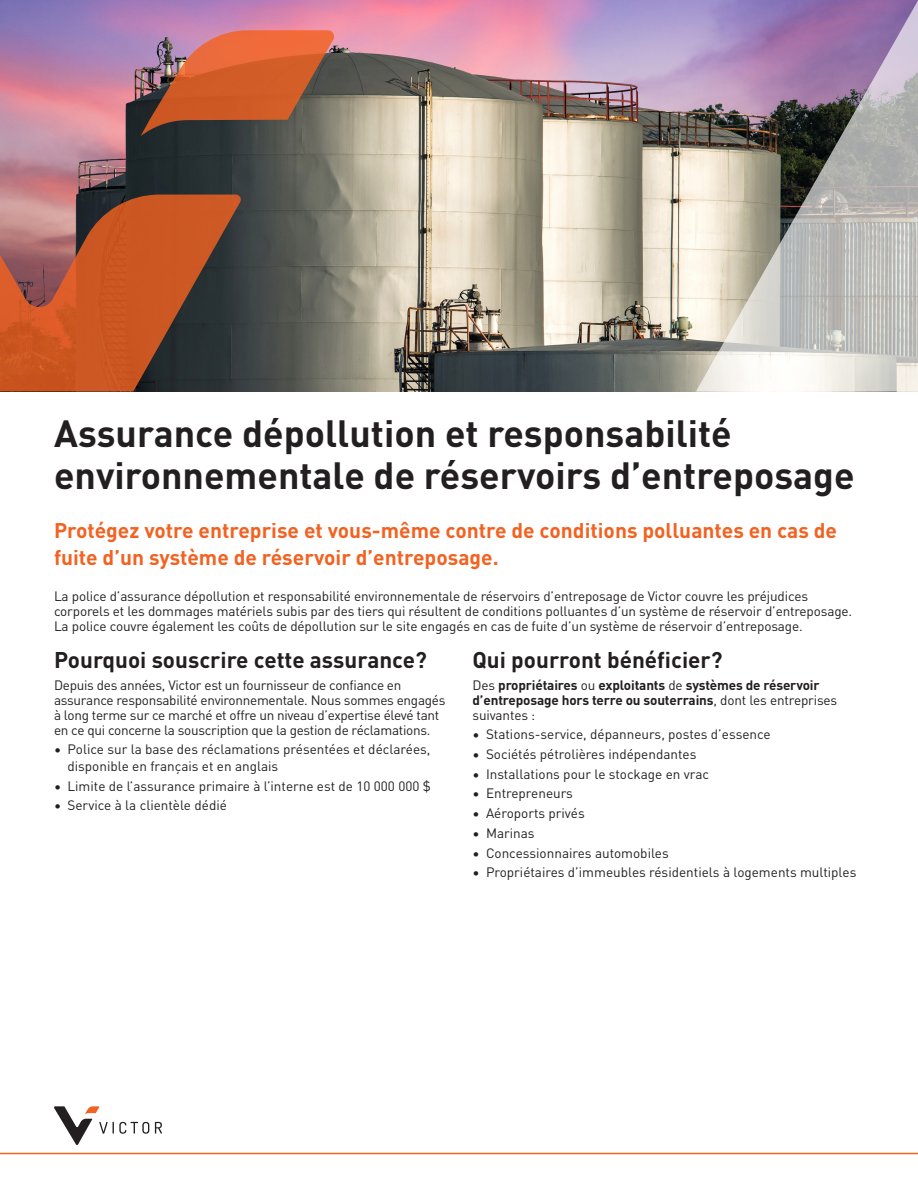
<style>
.page{position:relative;width:918px;height:1188px;background:#fff}
.page>*{position:absolute;margin:0;border:0;box-sizing:border-box;transform-origin:0 0}
.t1{font:700 37.5px/42px "DINOT";color:#231f20}
.t2{font:700 22.5px "DINOT";color:#231f20}
.t3{font:700 21px/27px "DINOT";color:#f26221}
.t4{font:13.5px/15px "DINOT";letter-spacing:-.01em;color:#231f20}
.t5{font:700 13.5px/15px "DINOT";letter-spacing:-.01em;color:#231f20}
.s1{font-weight:400}
</style>
<div class="page">
<img style="left:0;top:0;width:696px;height:392px">
<svg style="left:696px;top:0;width:222px;height:392px;background:#afa5ad"></svg>
<hr style="left:0;top:1153px;width:918px;height:1px;background:#f26221">
<svg style="left:0;top:195px;width:242px;height:196px;background:#a15232"></svg>
<svg style="left:141px;top:30px;width:195px;height:106px;background:#aa5f45"></svg>
<svg style="left:155px;top:1122px;width:7px;height:12px"></svg>
<svg style="left:54px;top:1106px;width:95px;height:39px"></svg>
<h1 class="t1" style="left:54px;top:409px;width:802px">Assurance dépollution et responsabilité environnementale de réservoirs d’entreposage</h1>
<h3 class="t3" style="left:54px;top:515px;width:785px">Protégez votre entreprise et vous-même contre de conditions polluantes en cas de fuite d’un système de réservoir d’entreposage.</h3>
<p class="t4" style="left:54px;top:588px;width:800px">La police d’assurance dépollution et responsabilité environnementale de réservoirs d’entreposage de Victor couvre les préjudices corporels et les dommages matériels subis par des tiers qui résultent de conditions polluantes d’un système de réservoir d’entreposage.<br>La police couvre également les coûts de dépollution sur le site engagés en cas de fuite d’un système de réservoir d’entreposage.</p>
<h2 class="t2" style="left:54px;top:642px;width:374px">Pourquoi souscrire cette assurance?</h2>
<p class="t4" style="left:54px;top:676px;width:393px">Depuis des années, Victor est un fournisseur de confiance en assurance responsabilité environnementale. Nous sommes engagés à long terme sur ce marché et offre un niveau d’expertise élevé tant en ce qui concerne la souscription que la gestion de réclamations.</p>
<p class="t4" style="left:68px;top:740px;width:364px;line-height:16.5px;text-indent:-14px">• Police sur la base des réclamations présentées et déclarées, disponible en français et en anglais</p>
<p class="t4" style="left:54px;top:777px;width:378px">• Limite de l’assurance primaire à l’interne est de 10 000 000 $</p>
<p class="t4" style="left:54px;top:797px;width:174px">• Service à la clientèle dédié</p>
<h2 class="t2" style="left:472px;top:642px;width:252px">Qui pourront bénéficier?</h2>
<p class="t5" style="left:472px;top:676px;width:366px"><span class="s1">Des</span> propriétaires <span class="s1">ou</span> exploitants <span class="s1">de</span> systèmes de réservoir d’entreposage hors terre ou souterrains<span class="s1">, dont les entreprises suivantes :</span></p>
<p class="t4" style="left:472px;top:726px;width:300px">• Stations-service, dépanneurs, postes d’essence</p>
<p class="t4" style="left:472px;top:745px;width:225px">• Sociétés pétrolières indépendantes</p>
<p class="t4" style="left:472px;top:765px;width:238px">• Installations pour le stockage en vrac</p>
<p class="t4" style="left:472px;top:785px;width:102px">• Entrepreneurs</p>
<p class="t4" style="left:472px;top:805px;width:114px">• Aéroports privés</p>
<p class="t4" style="left:472px;top:824px;width:64px">• Marinas</p>
<p class="t4" style="left:472px;top:844px;width:198px">• Concessionnaires automobiles</p>
<p class="t4" style="left:472px;top:864px;width:385px">• Propriétaires d’immeubles résidentiels à logements multiples</p>
</div>
